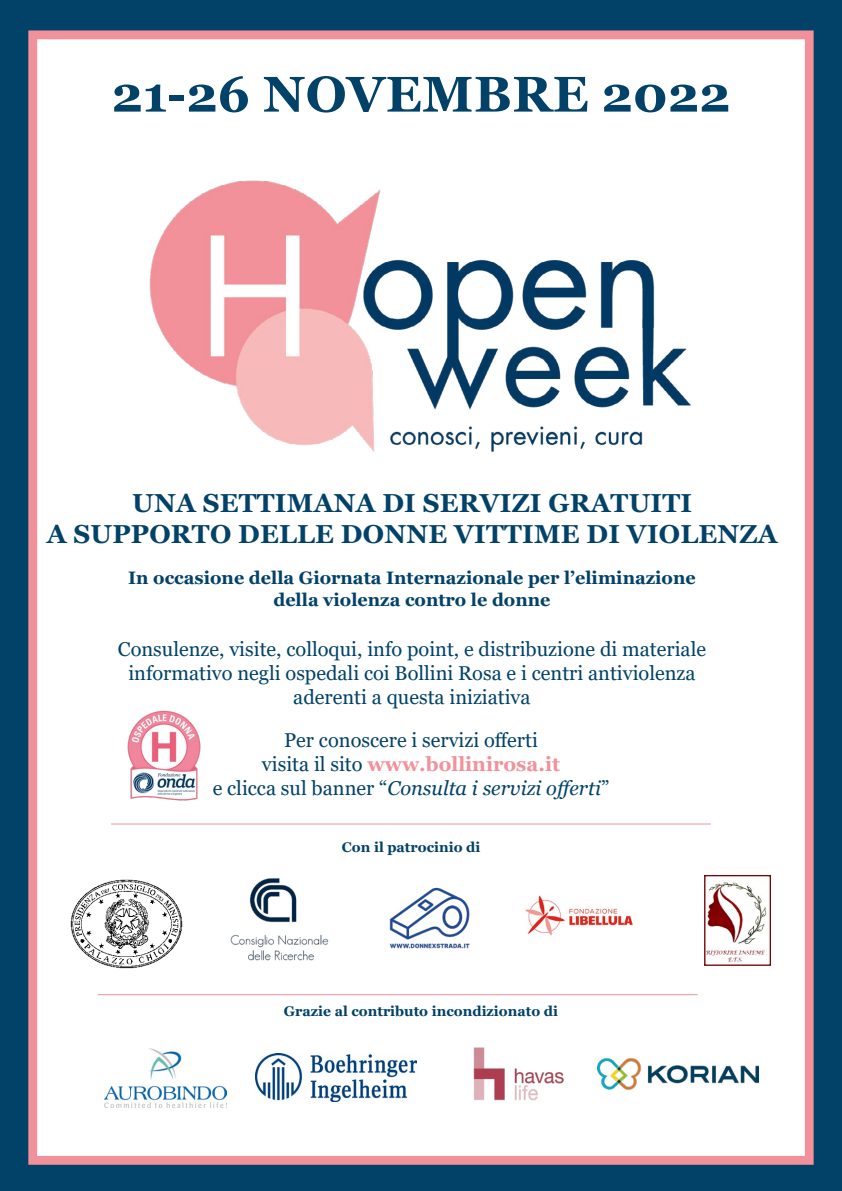
<style>
.page{position:relative;width:842px;height:1191px;background:#024269}
.page>*{position:absolute;margin:0;border:0;box-sizing:border-box;transform-origin:0 0}
.t1{font:700 50px "Georgia";letter-spacing:.01em;color:#024269}
.t2{font:700 26px/31.2px "Georgia";letter-spacing:.01em;color:#024269;text-align:center}
.t3{font:20px/24px "Georgia";color:#024269;text-align:center}
.t4{font:700 18px/21.6px "Georgia";color:#024269;text-align:center}
.t5{font:700 14px "Georgia";color:#024269}
.s1{font-weight:700;color:#f2919a}
.s2{font-style:italic}
</style>
<div class="page">
<div style="left:28px;top:30px;width:786px;height:1134px;background:#fff;border:9px solid #f2919a"></div>
<hr style="left:111px;top:823px;width:600px;height:1px;background:#f29199">
<hr style="left:98px;top:994px;width:600px;height:1px;background:#f29199">
<img style="left:149px;top:180px;width:542px;height:272px">
<img style="left:389px;top:887px;width:81px;height:62px">
<img style="left:525px;top:895px;width:108px;height:41px">
<img style="left:230px;top:878px;width:99px;height:83px">
<img style="left:127px;top:710px;width:74px;height:91px">
<img style="left:104px;top:1048px;width:123px;height:59px">
<img style="left:256px;top:1053px;width:160px;height:49px">
<img style="left:598px;top:1058px;width:160px;height:32px">
<img style="left:70px;top:879px;width:113px;height:90px">
<img style="left:473px;top:1047px;width:91px;height:54px">
<img style="left:704px;top:875px;width:66px;height:90px">
<h1 class="t1" style="left:111px;top:62px;width:620px">21-26 NOVEMBRE 2022</h1>
<h2 class="t2" style="left:47px;top:487px;width:732px">UNA SETTIMANA DI SERVIZI GRATUITI<br>A SUPPORTO DELLE DONNE VITTIME DI VIOLENZA</h2>
<p class="t4" style="left:128px;top:567px;width:569px">In occasione della Giornata Internazionale per l’eliminazione della violenza contro le donne</p>
<p class="t3" style="left:118px;top:637px;width:590px">Consulenze, visite, colloqui, info point, e distribuzione di materiale informativo negli ospedali coi Bollini Rosa e i centri antiviolenza aderenti a questa iniziativa</p>
<p class="t3" style="left:213px;top:729px;width:398px">Per conoscere i servizi offerti<br>visita il sito <span class="s1">www.bollinirosa.it<br></span>e clicca sul banner “<span class="s2">Consulta i servizi offerti</span>”</p>
<p class="t5" style="left:342px;top:838px;width:140px">Con il patrocinio di</p>
<p class="t5" style="left:284px;top:1002px;width:276px">Grazie al contributo incondizionato di</p>
</div>
